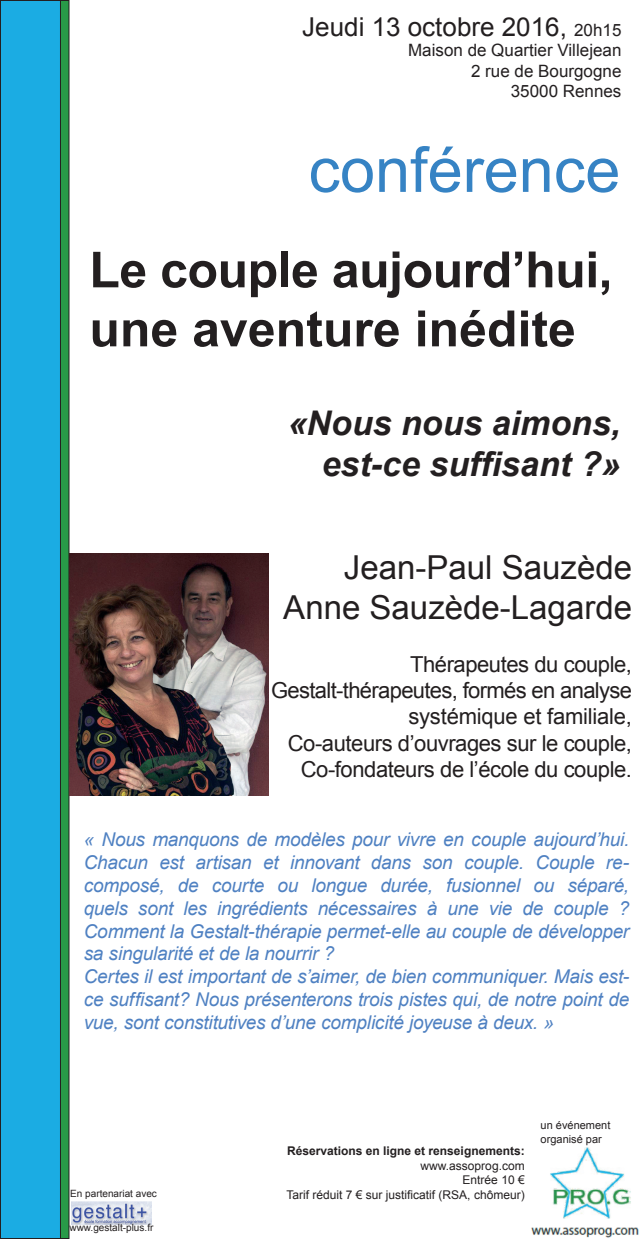
<style>
.page{position:relative;width:641px;height:1239px;background:#fff}
.page>*{position:absolute;margin:0;border:0;box-sizing:border-box;transform-origin:0 0}
.t1{font:63px "Arial";color:#3683c4}
.t2{font:700 50px/59px "Arial";color:#231f20}
.t3{font:italic 700 34px/40.8px "Arial";color:#231f20;text-align:right}
.t4{font:33px/39.6px "Arial";color:#231f20;text-align:right}
.t5{font:26px "Arial";color:#231f20}
.t6{font:22px/26.4px "Arial";letter-spacing:-.02em;color:#231f20;text-align:right}
.t7{font:italic 19px/22.8px "Arial";letter-spacing:-.015em;color:#4f81c2}
.t8{font:17px/20.4px "Arial";color:#231f20;text-align:right}
.t9{font:12px/14.4px "Arial";color:#231f20;text-align:right}
.t10{font:700 12px "Arial";color:#231f20}
.t11{font:11px/13.2px "Arial";color:#231f20}
.t12{font:10px "Arial";color:#231f20}
.s1{font-size:17px}
</style>
<div class="page">
<div style="left:52px;top:1px;width:17px;height:1237px;background:#289a48"></div>
<div style="left:51px;top:0;width:18px;height:1239px;border:1px solid #231f20"></div>
<div style="left:0;top:1px;width:60px;height:1237px;background:#1bace3"></div>
<div style="left:0;top:0;width:61px;height:1239px;border:1px solid #231f20"></div>
<img style="left:69px;top:553px;width:200px;height:242px">
<img style="left:531px;top:1147px;width:108px;height:91px">
<img style="left:71px;top:1201px;width:81px;height:23px">
<h3 class="t5" style="left:302px;top:10px;width:321px">Jeudi 13 octobre 2016, <span class="s1">20h15</span></h3>
<p class="t8" style="left:408px;top:40px;width:215px">Maison de Quartier Villejean<br>2 rue de Bourgogne<br>35000 Rennes</p>
<h1 class="t1" style="left:308px;top:128px;width:313px">conférence</h1>
<h2 class="t2" style="left:89px;top:242px;width:524px">Le couple aujourd’hui, une aventure inédite</h2>
<h3 class="t3" style="left:288px;top:404px;width:334px">«Nous nous aimons, est-ce suffisant ?»</h3>
<h3 class="t4" style="left:283px;top:548px;width:350px">Jean-Paul Sauzède<br>Anne Sauzède-Lagarde</h3>
<p class="t6" style="left:271px;top:651px;width:362px">Thérapeutes du couple, Gestalt-thérapeutes, formés en analyse systémique et familiale,<br>Co-auteurs d’ouvrages sur le couple, Co-fondateurs de l’école du couple.</p>
<p class="t7" style="left:84px;top:828px;width:547px">« Nous manquons de modèles pour vivre en couple aujourd’hui.<br>Chacun est artisan et innovant dans son couple. Couple re&shy;composé, de courte ou longue durée, fusionnel ou séparé, quels sont les ingrédients nécessaires à une vie de couple ?<br>Comment la Gestalt-thérapie permet-elle au couple de développer sa singularité et de la nourrir ?<br>Certes il est important de s’aimer, de bien communiquer. Mais est&shy;ce suffisant? Nous présenterons trois pistes qui, de notre point de vue, sont constitutives d’une complicité joyeuse à deux. »</p>
<p class="t10" style="left:287px;top:1143px;width:239px">Réservations en ligne et renseignements:</p>
<p class="t9" style="left:420px;top:1158px;width:106px">www.assoprog.com<br>Entrée 10 €</p>
<p class="t12" style="left:70px;top:1187px;width:88px">En partenariat avec</p>
<p class="t9" style="left:286px;top:1187px;width:240px">Tarif réduit 7 € sur justificatif (RSA, chômeur)</p>
<p class="t12" style="left:69px;top:1221px;width:85px">www.gestalt-plus.fr</p>
<p class="t11" style="left:540px;top:1119px;width:71px">un événement organisé par</p>
</div>
